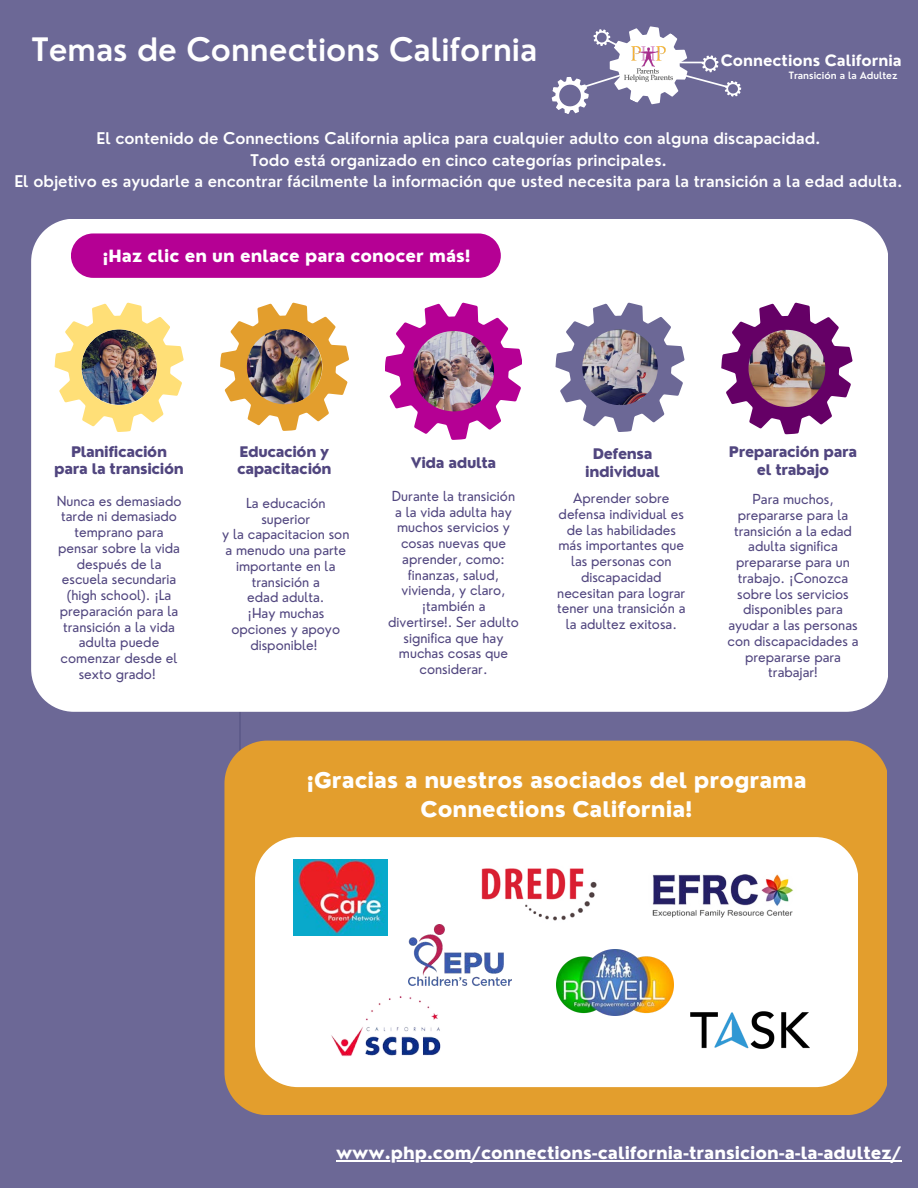
<style>
.page{position:relative;width:918px;height:1188px;background:#6c6896}
.page>*{position:absolute;margin:0;border:0;box-sizing:border-box;transform-origin:0 0}
.t1{font:600 31.5px "Nourd";color:#fff}
.t2{font:800 21px/29.2px "Nourd";color:#fff;text-align:center}
.t3{font:800 16.5px "Nourd";color:#fff}
.t4{font:600 15.75px/21.3px "Nourd";color:#fff;text-align:center}
.t5{font:700 15.15px "Nourd";color:#fff}
.t6{font:800 14.25px/18px "Nourd";letter-spacing:-.025em;color:#51467f;text-align:center}
.t7{font:13.5px/15.8px "Nourd";color:#51467f;text-align:center}
.t8{font:600 9.9px "Nourd";color:#fff}
</style>
<div class="page">
<hr style="left:240px;top:515px;width:1px;height:295px;background:#29285d">
<div style="left:31px;top:219px;width:856px;height:493px;background:#fff"></div>
<img style="left:386px;top:303px;width:136px;height:137px">
<svg style="left:555px;top:303px;width:130px;height:129px"></svg>
<svg style="left:721px;top:303px;width:132px;height:131px;background:#a6799e"></svg>
<img style="left:55px;top:303px;width:129px;height:129px">
<img style="left:220px;top:303px;width:129px;height:128px">
<svg style="left:551px;top:26px;width:191px;height:88px"></svg>
<div style="left:71px;top:233px;width:430px;height:45px;background:#b50094"></div>
<hr style="left:336px;top:1160px;width:566px;height:1px;background:#fff">
<div style="left:224px;top:741px;width:663px;height:374px;background:#e39e2d"></div>
<div style="left:255px;top:837px;width:603px;height:250px;background:#fff;border-radius:43px"></div>
<img style="left:331px;top:996px;width:110px;height:61px">
<img style="left:557px;top:950px;width:117px;height:65px">
<img style="left:409px;top:924px;width:102px;height:62px">
<img style="left:691px;top:1011px;width:119px;height:38px">
<img style="left:652px;top:874px;width:141px;height:44px">
<img style="left:293px;top:860px;width:95px;height:75px">
<img style="left:481px;top:868px;width:116px;height:53px">
<h1 class="t1" style="left:32px;top:29px;width:507px">Temas de Connections California</h1>
<p class="t5" style="left:721px;top:51px;width:182px">Connections California</p>
<p class="t8" style="left:789px;top:69px;width:110px">Transición a la Adultez</p>
<p class="t4" style="left:14px;top:128px;width:890px">El contenido de Connections California aplica para cualquier adulto con alguna discapacidad.<br>Todo está organizado en cinco categorías principales.<br>El objetivo es ayudarle a encontrar fácilmente la información que usted necesita para la transición a la edad adulta.</p>
<p class="t3" style="left:103px;top:245px;width:370px">¡Haz clic en un enlace para conocer más!</p>
<p class="t6" style="left:54px;top:443px;width:131px;line-height:16.8px">Planificación para la transición</p>
<p class="t7" style="left:57px;top:493px;width:126px">Nunca es demasiado tarde ni demasiado temprano para pensar sobre la vida después de la escuela secundaria (high school). ¡La preparación para la transición a la vida adulta puede comenzar desde el sexto grado!</p>
<p class="t6" style="left:237px;top:443px;width:96px;line-height:16.8px;text-align:left">Educación y capacitación</p>
<p class="t7" style="left:222px;top:495px;width:129px">La educación superior<br>y la capacitacion son a menudo una parte importante en la transición a<br>edad adulta.<br>¡Hay muchas opciones y apoyo disponible!</p>
<p class="t6" style="left:411px;top:454px;width:87px">Vida adulta</p>
<p class="t7" style="left:388px;top:488px;width:132px">Durante la transición a la vida adulta hay muchos servicios y cosas nuevas que aprender, como: finanzas, salud, vivienda, y claro, ¡también a divertirse!. Ser adulto significa que hay muchas cosas que considerar.</p>
<p class="t6" style="left:585px;top:445px;width:76px">Defensa individual</p>
<p class="t7" style="left:557px;top:490px;width:130px">Aprender sobre defensa individual es de las habilidades más importantes que las personas con discapacidad necesitan para lograr tener una transición a la adultez exitosa.</p>
<p class="t6" style="left:729px;top:443px;width:130px">Preparación para el trabajo</p>
<p class="t7" style="left:728px;top:491px;width:132px">Para muchos, prepararse para la transición a la edad adulta significa prepararse para un trabajo. ¡Conozca sobre los servicios disponibles para ayudar a las personas con discapacidades a prepararse para trabajar!</p>
<h2 class="t2" style="left:306px;top:766px;width:502px">¡Gracias a nuestros asociados del programa<br>Connections California!</h2>
<p class="t3" style="left:336px;top:1143px;width:567px">www.php.com/connections-california-transicion-a-la-adultez/</p>
</div>
